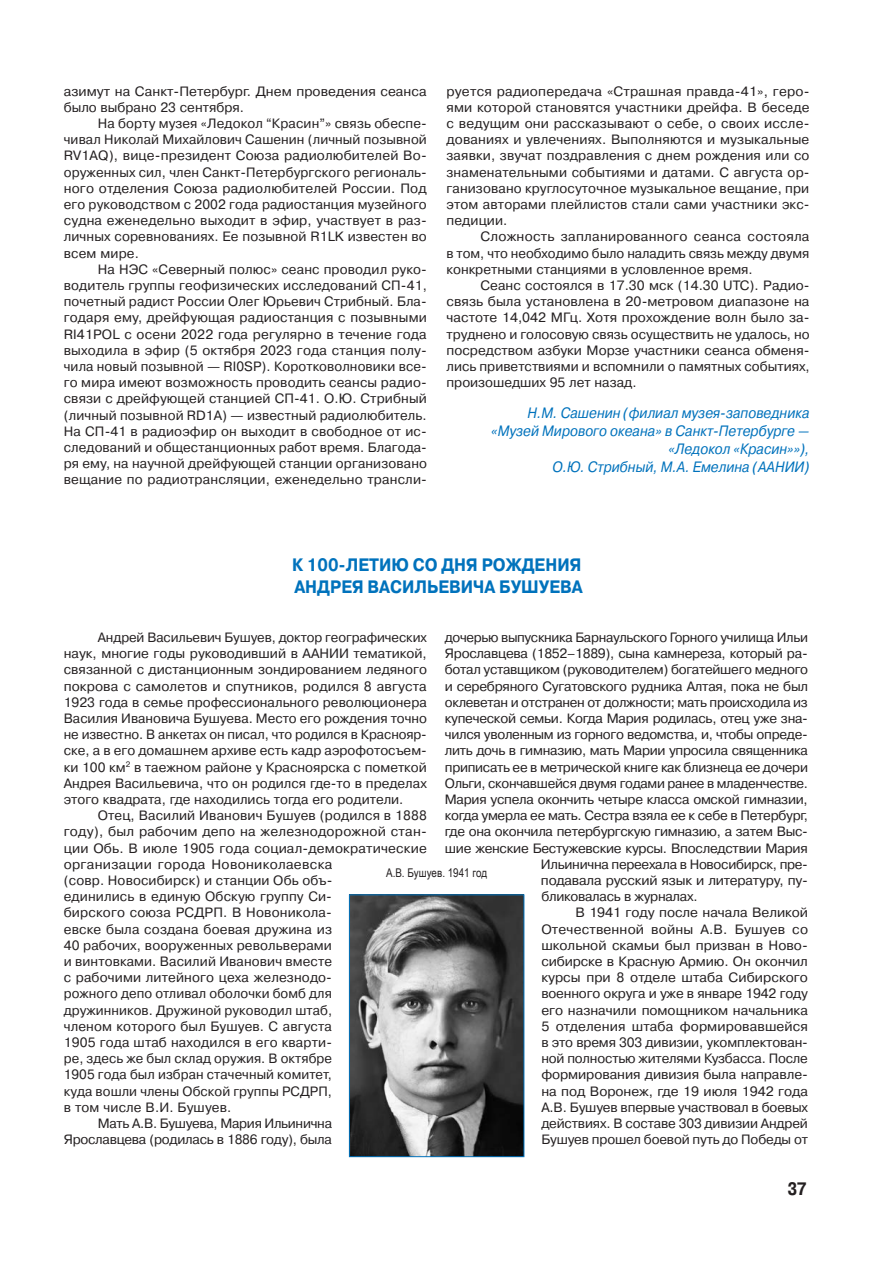
<style>
.page{position:relative;width:893px;height:1263px;background:#fff}
.page>*{position:absolute;margin:0;border:0;box-sizing:border-box;transform-origin:0 0}
.Заголовок_12_Прописн{font:700 18px/21.6px "Pragmatica C";color:#0072bc;scale:.9 1}
.t1{font:700 18px "Pragmatica Cond C";color:#231f20}
.Автор{font:italic 15px/18px "Pragmatica C";color:#0072bc;text-align:right;scale:.9 1}
.Основной_текст{font:13.5px/16.2px "Pragmatica C";color:#231f20;text-align:justify}
.Основной_текст-2{font:13.5px/16.2px "Pragmatica C";letter-spacing:-.02em;color:#231f20;text-align:right}
.Основной_текст-3{font:13.5px "Pragmatica C";letter-spacing:-.025em;color:#231f20}
.Подрисуночная{font:12px "Arial Narrow";color:#231f20}
</style>
<div class="page">
<img style="left:351px;top:896px;width:171px;height:259px">
<div style="left:349px;top:894px;width:175px;height:263px;border:1px solid #0072bc"></div>
<p class="Основной_текст" style="left:64px;top:83px;width:364px">азимут на Санкт-Петербург. Днем проведения сеанса было выбрано 23 сентября.</p>
<p class="Основной_текст" style="left:64px;top:115px;width:365px;text-indent:34px">На борту музея «Ледокол “Красин”» связь обеспе&shy;чивал Николай Михайлович Сашенин (личный позывной RV1AQ), вице-президент Союза радиолюбителей Во&shy;оруженных сил, член Санкт-Петербургского региональ&shy;ного отделения Союза радиолюбителей России. Под его руководством с 2002 года радиостанция музейного судна еженедельно выходит в эфир, участвует в раз&shy;личных соревнованиях. Ее позывной R1LK известен во всем мире.</p>
<p class="Основной_текст" style="left:64px;top:261px;width:365px;text-indent:34px">На НЭС «Северный полюс» сеанс проводил руко&shy;водитель группы геофизических исследований СП-41, почетный радист России Олег Юрьевич Стрибный. Бла&shy;годаря ему, дрейфующая радиостанция с позывными RI41POL с осени 2022 года регулярно в течение года выходила в эфир (5 октября 2023 года станция полу&shy;чила новый позывной — RI0SP). Коротковолновики все&shy;го мира имеют возможность проводить сеансы радио&shy;связи с дрейфующей станцией СП-41. О.Ю. Стрибный (личный позывной RD1A) — известный радиолюбитель.<br>На СП-41 в радиоэфир он выходит в свободное от ис&shy;следований и общестанционных работ время. Благода&shy;ря ему, на научной дрейфующей станции организовано вещание по радиотрансляции, еженедельно трансли-</p>
<p class="Основной_текст" style="left:446px;top:83px;width:365px">руется радиопередача «Страшная правда-41», геро&shy;ями которой становятся участники дрейфа. В беседе с ведущим они рассказывают о себе, о своих иссле&shy;дованиях и увлечениях. Выполняются и музыкальные заявки, звучат поздравления с днем рождения или со знаменательными событиями и датами. С августа ор&shy;ганизовано круглосуточное музыкальное вещание, при этом авторами плейлистов стали сами участники экс&shy;педиции.</p>
<p class="Основной_текст" style="left:446px;top:229px;width:365px;text-indent:34px">Сложность запланированного сеанса состояла в том, что необходимо было наладить связь между двумя конкретными станциями в условленное время.</p>
<p class="Основной_текст" style="left:446px;top:277px;width:365px;text-indent:34px">Сеанс состоялся в 17.30 мск (14.30 UTC). Радио&shy;связь была установлена в 20-метровом диапазоне на частоте 14,042 МГц. Хотя прохождение волн было за&shy;труднено и голосовую связь осуществить не удалось, но посредством азбуки Морзе участники сеанса обменя&shy;лись приветствиями и вспомнили о памятных событиях, произошедших 95 лет назад.</p>
<p class="Автор" style="left:491px;top:404px;width:355px">Н.М. Сашенин (филиал музея-заповедника «Музей Мирового океана» в Санкт-Петербурге — «Ледокол «Красин»»),<br>О.Ю. Стрибный, М.А. Емелина (ААНИИ)</p>
<p class="Заголовок_12_Прописн" style="left:292px;top:554px;width:324px">К 100-ЛЕТИЮ СО ДНЯ РОЖДЕНИЯ<br>АНДРЕЯ ВАСИЛЬЕВИЧА БУШУЕВА</p>
<p class="Основной_текст" style="left:64px;top:629px;width:365px;text-indent:34px">Андрей Васильевич Бушуев, доктор географических наук, многие годы руководивший в ААНИИ тематикой, связанной с дистанционным зондированием ледяного покрова с самолетов и спутников, родился 8 августа 1923 года в семье профессионального революционера Василия Ивановича Бушуева. Место его рождения точно не известно. В анкетах он писал, что родился в Краснояр&shy;ске, а в его домашнем архиве есть кадр аэрофотосъем&shy;ки 100 км<sup>2</sup> в таежном районе у Красноярска с пометкой Андрея Васильевича, что он родился где-то в пределах этого квадрата, где находились тогда его родители.</p>
<p class="Основной_текст" style="left:64px;top:807px;width:365px;text-align:left;text-indent:34px">Отец, Василий Иванович Бушуев (родился в 1888 году), был рабочим депо на железнодорожной стан&shy;ции Обь. В июле 1905 года социал-демократические организации города Новониколаевска<br>(совр. Новосибирск) и станции Обь объ-<br>единились в единую Обскую группу Си-<br>бирского союза РСДРП. В Новоникола-<br>евске была создана боевая дружина из<br>40 рабочих, вооруженных револьверами<br>и винтовками. Василий Иванович вместе<br>с рабочими литейного цеха железнодо-<br>рожного депо отливал оболочки бомб для<br>дружинников. Дружиной руководил штаб,<br>членом которого был Бушуев. С августа<br>1905 года штаб находился в его кварти-<br>ре, здесь же был склад оружия. В октябре<br>1905 года был избран стачечный комитет,<br>куда вошли члены Обской группы РСДРП,<br>в том числе В.И. Бушуев.</p>
<p class="Основной_текст-2" style="left:64px;top:1115px;width:270px">Мать А.В. Бушуева, Мария Ильинична<br>Ярославцева (родилась в 1886 году), была</p>
<p class="Основной_текст-3" style="left:445px;top:630px;width:365px">дочерью выпускника Барнаульского Горного училища Ильи</p>
<p class="Основной_текст-2" style="left:445px;top:645px;width:365px">Ярославцева (1852–1889), сына камнереза, который ра-</p>
<p class="Основной_текст-2" style="left:445px;top:662px;width:365px">ботал уставщиком (руководителем) богатейшего медного</p>
<p class="Основной_текст-2" style="left:445px;top:678px;width:365px">и серебряного Сугатовского рудника Алтая, пока не был</p>
<p class="Основной_текст-2" style="left:445px;top:694px;width:365px">оклеветан и отстранен от должности; мать происходила из</p>
<p class="Основной_текст-2" style="left:445px;top:710px;width:365px">купеческой семьи. Когда Мария родилась, отец уже зна-</p>
<p class="Основной_текст-2" style="left:445px;top:726px;width:365px">чился уволенным из горного ведомства, и, чтобы опреде-</p>
<p class="Основной_текст-2" style="left:445px;top:743px;width:365px">лить дочь в гимназию, мать Марии упросила священника</p>
<p class="Основной_текст-2" style="left:445px;top:759px;width:365px">приписать ее в метрической книге как близнеца ее дочери</p>
<p class="Основной_текст-2" style="left:445px;top:775px;width:365px">Ольги, скончавшейся двумя годами ранее в младенчестве.</p>
<p class="Основной_текст-2" style="left:445px;top:791px;width:364px">Мария успела окончить четыре класса омской гимназии,</p>
<p class="Основной_текст-2" style="left:445px;top:807px;width:365px">когда умерла ее мать. Сестра взяла ее к себе в Петербург,</p>
<p class="Основной_текст-2" style="left:445px;top:824px;width:365px">где она окончила петербургскую гимназию, а затем Выс-</p>
<p class="Основной_текст-2" style="left:445px;top:840px;width:364px">шие женские Бестужевские курсы. Впоследствии Мария</p>
<p class="Основной_текст-2" style="left:541px;top:856px;width:268px">Ильинична переехала в Новосибирск, пре-</p>
<p class="Основной_текст" style="left:541px;top:872px;width:268px">подавала русский язык и литературу, пу-</p>
<p class="Основной_текст-2" style="left:541px;top:888px;width:158px">бликовалась в журналах.</p>
<p class="Основной_текст" style="left:541px;top:905px;width:268px;text-indent:34px">В 1941 году после начала Великой Отечественной войны А.В. Бушуев со школьной скамьи был призван в Ново&shy;сибирске в Красную Армию. Он окончил курсы при 8 отделе штаба Сибирского военного округа и уже в январе 1942 году его назначили помощником начальника 5 отделения штаба формировавшейся в это время 303 дивизии, укомплектован&shy;ной полностью жителями Кузбасса. После формирования дивизия была направле&shy;на под Воронеж, где 19 июля 1942 года А.В. Бушуев впервые участвовал в боевых действиях. В составе 303 дивизии Андрей Бушуев прошел боевой путь до Победы от</p>
<p class="Подрисуночная" style="left:386px;top:863px;width:103px">А.В. Бушуев. 1941 год</p>
<h1 class="t1" style="left:788px;top:1178px;width:20px">37</h1>
</div>
